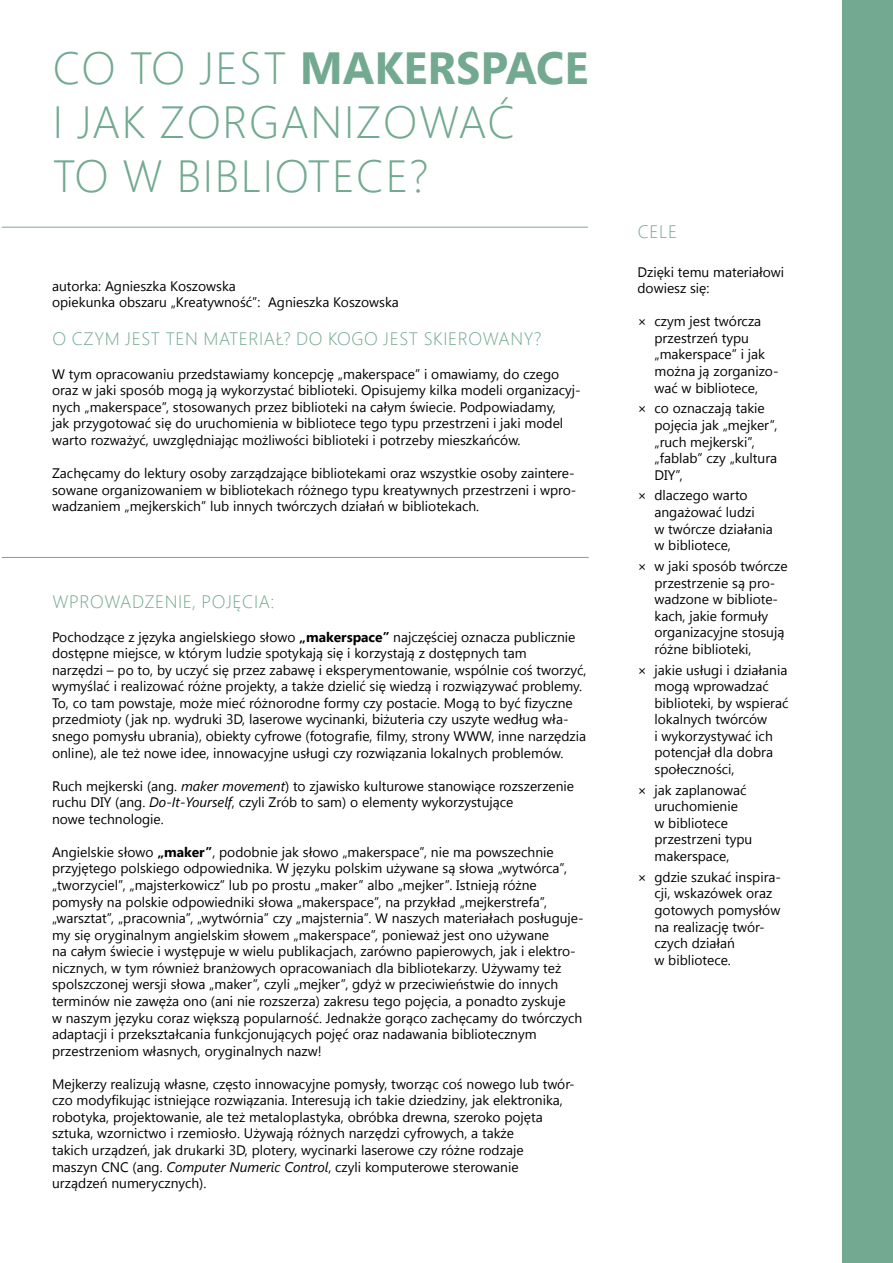
<style>
.page{position:relative;width:893px;height:1263px;background:#fff}
.page>*{position:absolute;margin:0;border:0;box-sizing:border-box;transform-origin:0 0}
.t1{font:300 45px/54px "Segoe UI";letter-spacing:.035em;color:#72a990}
.t2{font:300 18px "Segoe UI";letter-spacing:.035em;color:#72a990}
.t3{font:13.8px/16.5px "Segoe UI";color:#000}
.s1{font-weight:700}
.s2{font-style:italic}
</style>
<div class="page">
<div style="left:843px;top:0;width:50px;height:1263px;background:#72a990"></div>
<hr style="left:2px;top:557px;width:587px;height:1px;background:#72a990">
<hr style="left:2px;top:227px;width:586px;height:1px;background:#72a990">
<h1 class="t1" style="left:53px;top:39px;width:537px">CO TO JEST <span class="s1">MAKERSPACE<br></span>I JAK ZORGANIZOWAĆ<br>TO W BIBLIOTECE?</h1>
<p class="t3" style="left:52px;top:277px;width:348px">autorka: Agnieszka Koszowska<br>opiekunka obszaru „Kreatywność”: Agnieszka Koszowska</p>
<h2 class="t2" style="left:52px;top:325px;width:491px">O CZYM JEST TEN MATERIAŁ? DO KOGO JEST SKIEROWANY?</h2>
<p class="t3" style="left:52px;top:365px;width:530px">W tym opracowaniu przedstawiamy koncepcję „makerspace” i omawiamy, do czego oraz w jaki sposób mogą ją wykorzystać biblioteki. Opisujemy kilka modeli organizacyj&shy;nych „makerspace”, stosowanych przez biblioteki na całym świecie. Podpowiadamy,<br>jak przygotować się do uruchomienia w bibliotece tego typu przestrzeni i jaki model warto rozważyć, uwzględniając możliwości biblioteki i potrzeby mieszkańców.</p>
<p class="t3" style="left:52px;top:464px;width:526px">Zachęcamy do lektury osoby zarządzające bibliotekami oraz wszystkie osoby zaintere&shy;sowane organizowaniem w bibliotekach różnego typu kreatywnych przestrzeni i wpro&shy;wadzaniem „mejkerskich” lub innych twórczych działań w bibliotekach.</p>
<h2 class="t2" style="left:52px;top:588px;width:224px">WPROWADZENIE, POJĘCIA:</h2>
<p class="t3" style="left:52px;top:628px;width:536px">Pochodzące z języka angielskiego słowo <span class="s1">„makerspace”</span> najczęściej oznacza publicznie dostępne miejsce, w którym ludzie spotykają się i korzystają z dostępnych tam<br>narzędzi – po to, by uczyć się przez zabawę i eksperymentowanie, wspólnie coś tworzyć, wymyślać i realizować różne projekty, a także dzielić się wiedzą i rozwiązywać problemy.<br>To, co tam powstaje, może mieć różnorodne formy czy postacie. Mogą to być fizyczne przedmioty (jak np. wydruki 3D, laserowe wycinanki, biżuteria czy uszyte według wła&shy;snego pomysłu ubrania), obiekty cyfrowe (fotografie, filmy, strony WWW, inne narzędzia online), ale też nowe idee, innowacyjne usługi czy rozwiązania lokalnych problemów.</p>
<p class="t3" style="left:52px;top:777px;width:524px">Ruch mejkerski (ang. <span class="s2">maker movement</span>) to zjawisko kulturowe stanowiące rozszerzenie ruchu DIY (ang. <span class="s2">Do-It-Yourself</span>, czyli Zrób to sam) o elementy wykorzystujące<br>nowe technologie.</p>
<p class="t3" style="left:52px;top:843px;width:533px">Angielskie słowo <span class="s1">„maker”</span>, podobnie jak słowo „makerspace”, nie ma powszechnie przyjętego polskiego odpowiednika. W języku polskim używane są słowa „wytwórca”, „tworzyciel”, „majsterkowicz” lub po prostu „maker” albo „mejker”. Istnieją różne pomysły na polskie odpowiedniki słowa „makerspace”, na przykład „mejkerstrefa”, „warsztat”, „pracownia”, „wytwórnia” czy „majsternia”. W naszych materiałach posługuje&shy;my się oryginalnym angielskim słowem „makerspace”, ponieważ jest ono używane<br>na całym świecie i występuje w wielu publikacjach, zarówno papierowych, jak i elektro&shy;nicznych, w tym również branżowych opracowaniach dla bibliotekarzy. Używamy też spolszczonej wersji słowa „maker”, czyli „mejker”, gdyż w przeciwieństwie do innych terminów nie zawęża ono (ani nie rozszerza) zakresu tego pojęcia, a ponadto zyskuje<br>w naszym języku coraz większą popularność. Jednakże gorąco zachęcamy do twórczych adaptacji i przekształcania funkcjonujących pojęć oraz nadawania bibliotecznym przestrzeniom własnych, oryginalnych nazw!</p>
<p class="t3" style="left:52px;top:1075px;width:524px">Mejkerzy realizują własne, często innowacyjne pomysły, tworząc coś nowego lub twór&shy;czo modyfikując istniejące rozwiązania. Interesują ich takie dziedziny, jak elektronika, robotyka, projektowanie, ale też metaloplastyka, obróbka drewna, szeroko pojęta sztuka, wzornictwo i rzemiosło. Używają różnych narzędzi cyfrowych, a także<br>takich urządzeń, jak drukarki 3D, plotery, wycinarki laserowe czy różne rodzaje<br>maszyn CNC (ang. <span class="s2">Computer Numeric Control</span>, czyli komputerowe sterowanie urządzeń numerycznych).</p>
<h2 class="t2" style="left:638px;top:218px;width:41px">CELE</h2>
<p class="t3" style="left:637px;top:263px;width:148px">Dzięki temu materiałowi dowiesz się:</p>
<p class="t3" style="left:654px;top:313px;width:126px;text-indent:-17px">× czym jest twórcza przestrzeń typu „makerspace” i jak można ją zorganizo&shy;wać w bibliotece,</p>
<p class="t3" style="left:654px;top:400px;width:124px;text-indent:-17px">× co oznaczają takie pojęcia jak „mejker”, „ruch mejkerski”, „fablab” czy „kultura<br>DIY”,</p>
<p class="t3" style="left:654px;top:487px;width:120px;text-indent:-17px">× dlaczego warto angażować ludzi<br>w twórcze działania w bibliotece,</p>
<p class="t3" style="left:654px;top:557px;width:135px;text-indent:-17px">× w jaki sposób twórcze przestrzenie są pro&shy;wadzone w bibliote&shy;kach, jakie formuły organizacyjne stosują różne biblioteki,</p>
<p class="t3" style="left:654px;top:661px;width:135px;text-indent:-17px">× jakie usługi i działania mogą wprowadzać biblioteki, by wspierać lokalnych twórców<br>i wykorzystywać ich potencjał dla dobra społeczności,</p>
<p class="t3" style="left:654px;top:781px;width:99px;text-indent:-17px">× jak zaplanować uruchomienie<br>w bibliotece przestrzeni typu makerspace,</p>
<p class="t3" style="left:654px;top:868px;width:128px;text-indent:-17px">× gdzie szukać inspira&shy;cji, wskazówek oraz gotowych pomysłów na realizację twór&shy;czych działań<br>w bibliotece.</p>
</div>
